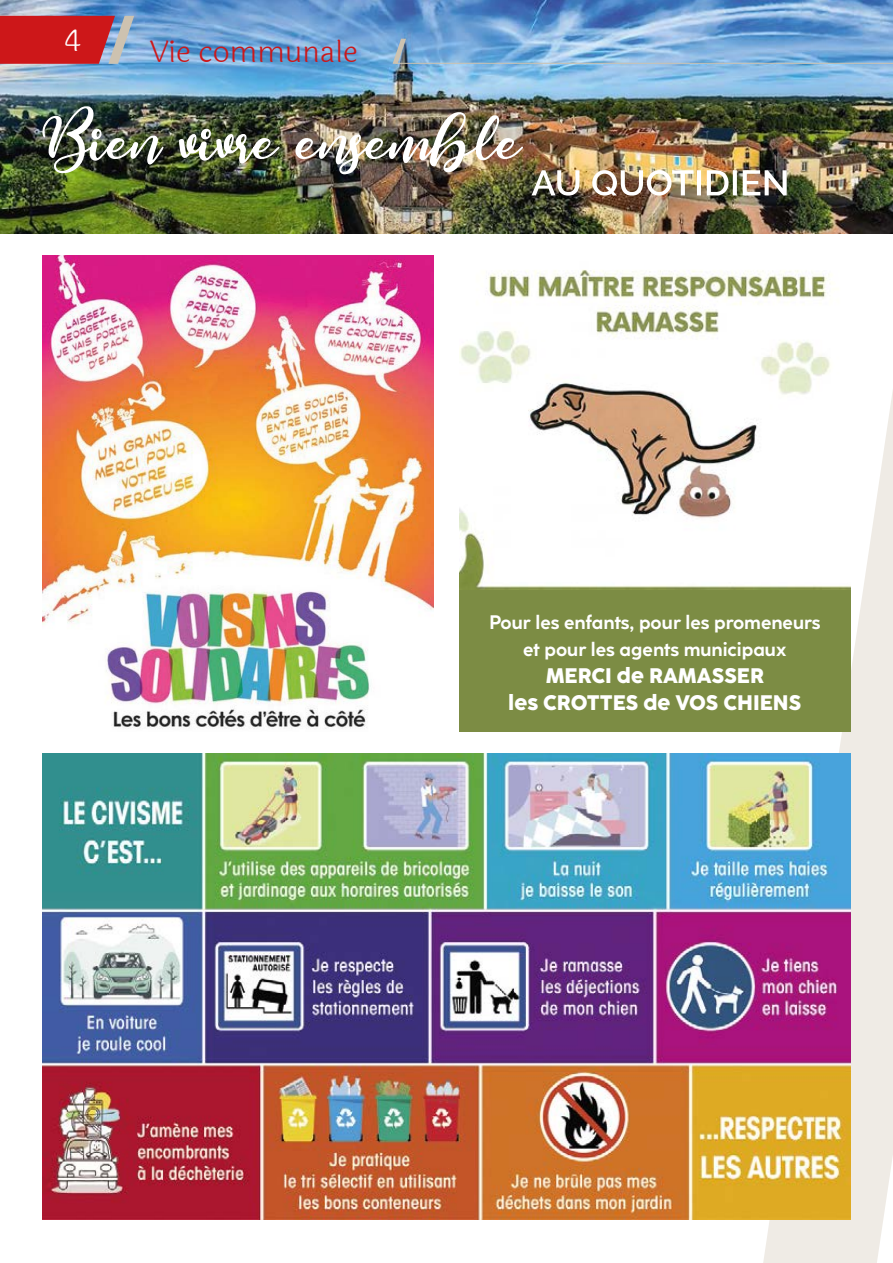
<style>
.page{position:relative;width:893px;height:1263px;background:#fff}
.page>*{position:absolute;margin:0;border:0;box-sizing:border-box;transform-origin:0 0}
.t1{font:300 30px "Laila";color:#cd1719}
.t2{font:300 30px "Laila";color:#fff}
.t3{font:800 21px/27px "Coco Sharp L";color:#fff;text-align:center}
.t4{font:700 19.5px/27px "Coco Sharp S";color:#fff;text-align:center}
</style>
<div class="page">
<img style="left:0;top:0;width:761px;height:234px">
<img style="left:294px;top:111px;width:229px;height:64px">
<img style="left:42px;top:106px;width:238px;height:67px">
<img style="left:531px;top:170px;width:230px;height:26px">
<svg style="left:0;top:16px;width:134px;height:48px;background:#c2373d"></svg>
<hr style="left:395px;top:63px;width:498px;height:1px;background:#cdc2b0">
<svg style="left:393px;top:39px;width:13px;height:25px"></svg>
<img style="left:761px;top:0;width:132px;height:1263px">
<img style="left:43px;top:753px;width:807px;height:467px">
<img style="left:43px;top:255px;width:391px;height:474px">
<img style="left:459px;top:255px;width:391px;height:335px">
<div style="left:459px;top:590px;width:391px;height:141px;background:#7c8c44"></div>
<h1 class="t2" style="left:64px;top:20px;width:19px">4</h1>
<h1 class="t1" style="left:150px;top:31px;width:209px">Vie communale</h1>
<p class="t4" style="left:489px;top:608px;width:333px">Pour les enfants, pour les promeneurs et pour les agents municipaux</p>
<p class="t3" style="left:508px;top:661px;width:295px">MERCI de RAMASSER<br>les CROTTES de VOS CHIENS</p>
</div>
